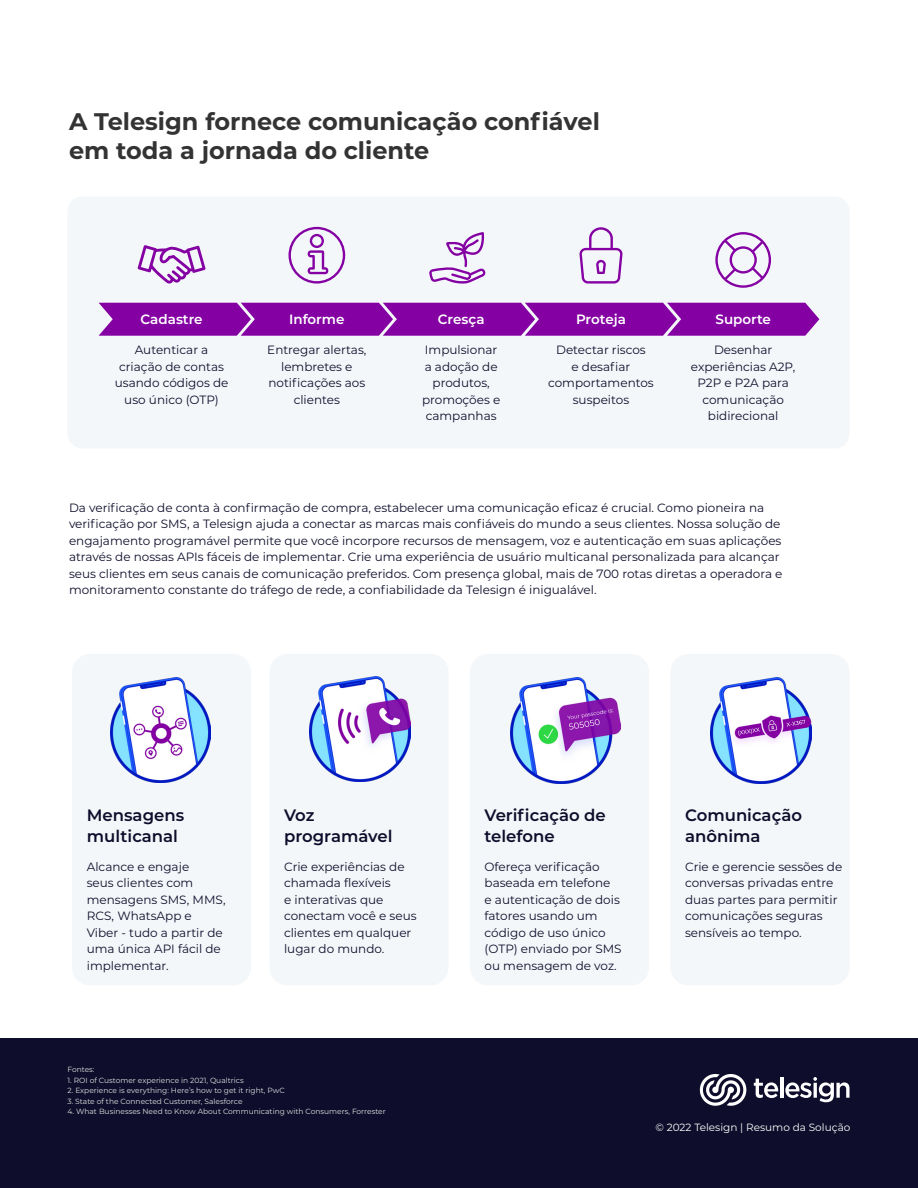
<style>
.page{position:relative;width:918px;height:1188px;background:#fff}
.page>*{position:absolute;margin:0;border:0;box-sizing:border-box;transform-origin:0 0}
.t1{font:700 24px/28.8px "Montserrat";color:#333}
.Benefit_Body{font:600 16.5px/21px "Montserrat";color:#0e0e2c}
.t2{font:600 13.5px "Montserrat";color:#fff}
.Benefit_Body-2{font:12px/16.5px "Montserrat";color:#0e0e2c}
.t3{font:10.5px "Montserrat";color:#fff}
.t4{font:7.5px "Montserrat";color:#e0e0e0}
</style>
<div class="page">
<div style="left:0;top:1038px;width:918px;height:150px;background:#0e0e2c"></div>
<svg style="left:754px;top:1079px;width:24px;height:19px"></svg>
<hr style="left:780px;top:1077px;width:3px;height:21px;background:#fff">
<svg style="left:785px;top:1077px;width:65px;height:25px"></svg>
<svg style="left:700px;top:1074px;width:46px;height:32px"></svg>
<div style="left:68px;top:197px;width:782px;height:251px;background:#f4f7f9;border-radius:15px"></div>
<div style="left:72px;top:654px;width:179px;height:331px;background:#f4f7f9;border-radius:18px"></div>
<img style="left:110px;top:677px;width:101px;height:106px">
<div style="left:270px;top:654px;width:179px;height:331px;background:#f4f7f9;border-radius:18px"></div>
<img style="left:310px;top:677px;width:101px;height:105px">
<div style="left:470px;top:654px;width:179px;height:331px;background:#f4f7f9;border-radius:18px"></div>
<img style="left:511px;top:677px;width:110px;height:106px">
<div style="left:670px;top:654px;width:180px;height:331px;background:#f4f7f9;border-radius:18px"></div>
<img style="left:710px;top:677px;width:101px;height:106px">
<svg style="left:579px;top:227px;width:43px;height:57px"></svg>
<svg style="left:429px;top:232px;width:56px;height:52px"></svg>
<svg style="left:715px;top:232px;width:56px;height:56px"></svg>
<svg style="left:138px;top:245px;width:68px;height:39px"></svg>
<svg style="left:289px;top:227px;width:56px;height:57px"></svg>
<svg style="left:99px;top:303px;width:720px;height:33px;background:#890ca7"></svg>
<p class="t1" style="left:69px;top:106px;width:532px">A Telesign fornece comunicação confiável em toda a jornada do cliente</p>
<p class="t2" style="left:141px;top:310px;width:64px">Cadastre</p>
<p class="Benefit_Body-2" style="left:115px;top:341px;width:115px;text-align:center">Autenticar a criação de contas usando códigos de uso único (OTP)</p>
<p class="t2" style="left:289px;top:310px;width:57px">Informe</p>
<p class="Benefit_Body-2" style="left:267px;top:341px;width:101px;text-align:center">Entregar alertas, lembretes e notificações aos clientes</p>
<p class="t2" style="left:438px;top:310px;width:48px">Cresça</p>
<p class="Benefit_Body-2" style="left:422px;top:341px;width:80px;text-align:center">Impulsionar a adoção de produtos, promoções e campanhas</p>
<p class="t2" style="left:576px;top:310px;width:51px">Proteja</p>
<p class="Benefit_Body-2" style="left:548px;top:341px;width:107px;text-align:center">Detectar riscos<br>e desafiar comportamentos suspeitos</p>
<p class="t2" style="left:716px;top:310px;width:57px">Suporte</p>
<p class="Benefit_Body-2" style="left:691px;top:341px;width:106px;text-align:center">Desenhar experiências A2P,<br>P2P e P2A para comunicação bidirecional</p>
<p class="Benefit_Body-2" style="left:69px;top:499px;width:715px">Da verificação de conta à confirmação de compra, estabelecer uma comunicação eficaz é crucial. Como pioneira na verificação por SMS, a Telesign ajuda a conectar as marcas mais confiáveis do mundo a seus clientes. Nossa solução de engajamento programável permite que você incorpore recursos de mensagem, voz e autenticação em suas aplicações através de nossas APIs fáceis de implementar. Crie uma experiência de usuário multicanal personalizada para alcançar seus clientes em seus canais de comunicação preferidos. Com presença global, mais de 700 rotas diretas a operadora e monitoramento constante do tráfego de rede, a confiabilidade da Telesign é inigualável.</p>
<p class="Benefit_Body" style="left:87px;top:804px;width:99px">Mensagens multicanal</p>
<p class="Benefit_Body-2" style="left:87px;top:858px;width:140px">Alcance e engaje<br>seus clientes com mensagens SMS, MMS,<br>RCS, WhatsApp e<br>Viber - tudo a partir de uma única API fácil de implementar.</p>
<p class="Benefit_Body" style="left:284px;top:804px;width:110px">Voz programável</p>
<p class="Benefit_Body-2" style="left:284px;top:858px;width:134px">Crie experiências de chamada flexíveis<br>e interativas que conectam você e seus clientes em qualquer lugar do mundo.</p>
<p class="t4" style="left:68px;top:1064px;width:29px">Fontes:</p>
<p class="t4" style="left:68px;top:1075px;width:178px">1. ROI of Customer experience in 2021, Qualtrics</p>
<p class="t4" style="left:68px;top:1085px;width:219px">2. Experience is everything: Here’s how to get it right, PwC</p>
<p class="t4" style="left:68px;top:1096px;width:177px">3. State of the Connected Customer, Salesforce</p>
<p class="t4" style="left:68px;top:1106px;width:320px">4. What Businesses Need to Know About Communicating with Consumers, Forrester</p>
<p class="Benefit_Body" style="left:485px;top:804px;width:123px">Verificação de telefone</p>
<p class="Benefit_Body-2" style="left:485px;top:858px;width:139px">Ofereça verificação baseada em telefone<br>e autenticação de dois fatores usando um código de uso único (OTP) enviado por SMS ou mensagem de voz.</p>
<p class="Benefit_Body" style="left:685px;top:804px;width:118px">Comunicação anônima</p>
<p class="Benefit_Body-2" style="left:685px;top:858px;width:159px">Crie e gerencie sessões de conversas privadas entre duas partes para permitir comunicações seguras sensíveis ao tempo.</p>
<p class="t3" style="left:656px;top:1120px;width:196px">© 2022 Telesign | Resumo da Solução</p>
</div>
